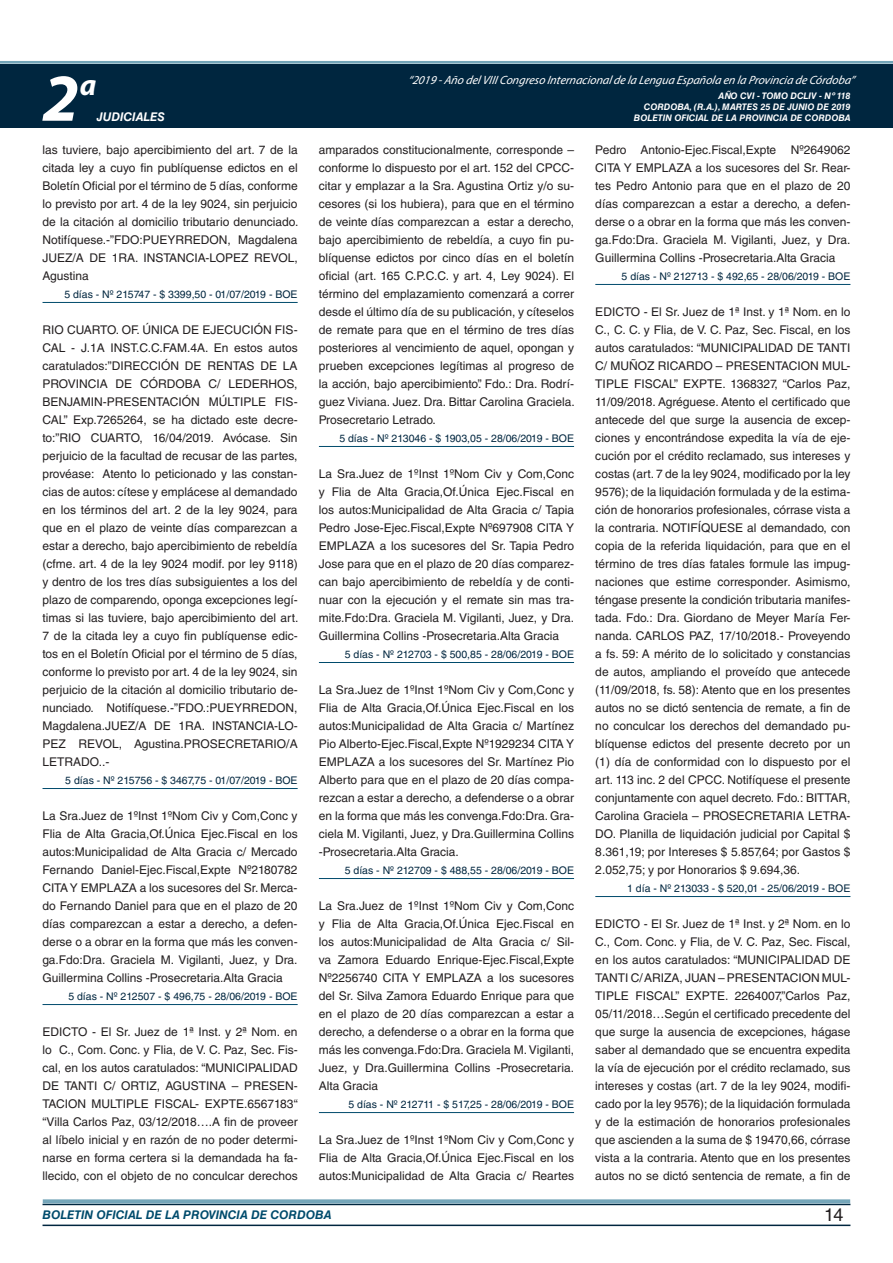
<style>
.page{position:relative;width:893px;height:1263px;background:#fff}
.page>*{position:absolute;margin:0;border:0;box-sizing:border-box;transform-origin:0 0}
.t1{font:italic 700 67.5px "Myriad Pro";color:#fff}
.t2{font:italic 700 30px "Myriad Pro";color:#fff}
.t3{font:18px "Helvetica LT Std";color:#231f20}
.t4{font:12px/18px "Helvetica LT Std";color:#231f20;text-align:justify}
.t5{font:italic 12px "Myriad Pro";color:#fff}
.t6{font:italic 700 12px "Helvetica LT Std";color:#004b6c}
.t7{font:italic 700 12px "Helvetica LT Std";color:#fff}
.t8{font:10.5px "Helvetica LT Std";color:#00263f}
.t9{font:italic 700 9px/10.8px "Helvetica LT Std";color:#fff;text-align:right}
</style>
<div class="page">
<div style="left:0;top:61px;width:893px;height:6px;background:#fff;opacity:.75"></div>
<div style="left:0;top:64px;width:893px;height:64px;background:#00263f"></div>
<hr style="left:43px;top:1224px;width:807px;height:2px;background:#00263f">
<div style="left:42px;top:1198px;width:809px;height:8px;background:#fff;opacity:.75"></div>
<hr style="left:43px;top:302px;width:255px;height:1px;background:#004b6c">
<hr style="left:43px;top:788px;width:255px;height:1px;background:#004b6c">
<hr style="left:43px;top:1004px;width:255px;height:1px;background:#004b6c">
<hr style="left:319px;top:446px;width:255px;height:1px;background:#004b6c">
<hr style="left:319px;top:662px;width:255px;height:1px;background:#004b6c">
<hr style="left:319px;top:878px;width:255px;height:1px;background:#004b6c">
<hr style="left:319px;top:1112px;width:255px;height:1px;background:#004b6c">
<hr style="left:595px;top:284px;width:255px;height:1px;background:#004b6c">
<hr style="left:595px;top:896px;width:255px;height:1px;background:#004b6c">
<h2 class="t2" style="left:80px;top:66px;width:18px">a</h2>
<p class="t5" style="left:408px;top:72px;width:448px">“2019 -Año delVIIICongreso Internacionalde la Lengua Esp añola en la Provincia de Córdoba”</p>
<h1 class="t1" style="left:43px;top:54px;width:38px">2</h1>
<p class="t9" style="left:644px;top:91px;width:208px">AÑO CVI - TOMO DCLIV - Nº 118<br>CORDOBA, (R.A.), MARTES 25 DE JUNIO DE 2019</p>
<p class="t7" style="left:97px;top:110px;width:70px">JUDICIALES</p>
<p class="t9" style="left:634px;top:112px;width:218px">BOLETIN OFICIAL DE LA PROVINCIA DE CORDOBA</p>
<p class="t4" style="left:43px;top:141px;width:257px">las tuviere, bajo apercibimiento del art. 7 de la citada ley a cuyo fin publíquense edictos en el Boletín Oficial por el término de 5 días, conforme lo previsto por art. 4 de la ley 9024, sin perjuicio de la citación al domicilio tributario denunciado.<br>Notifíquese.-”FDO:PUEYRREDON, Magdalena JUEZ/A DE 1RA. INSTANCIA-LOPEZ REVOL, Agustina</p>
<p class="t8" style="left:64px;top:288px;width:235px">5 días - Nº 215747 - $ 3399,50 - 01/07/2019 - BOE</p>
<p class="t4" style="left:43px;top:321px;width:257px">RIO CUARTO. OF. ÚNICA DE EJECUCIÓN FIS-CAL - J.1A INST.C.C.FAM.4A. En estos autos caratulados:”DIRECCIÓN DE RENTAS DE LA PROVINCIA DE CÓRDOBA C/ LEDERHOS, BENJAMIN-PRESENTACIÓN MÚLTIPLE FIS-CAL” Exp.7265264, se ha dictado este decre&shy;to:”RIO CUARTO, 16/04/2019. Avócase. Sin perjuicio de la facultad de recusar de las partes, provéase: Atento lo peticionado y las constan&shy;cias de autos: cítese y emplácese al demandado en los términos del art. 2 de la ley 9024, para que en el plazo de veinte días comparezcan a estar a derecho, bajo apercibimiento de rebeldía (cfme. art. 4 de la ley 9024 modif. por ley 9118) y dentro de los tres días subsiguientes a los del plazo de comparendo, oponga excepciones legí&shy;timas si las tuviere, bajo apercibimiento del art.<br>7 de la citada ley a cuyo fin publíquense edic&shy;tos en el Boletín Oficial por el término de 5 días, conforme lo previsto por art. 4 de la ley 9024, sin perjuicio de la citación al domicilio tributario de&shy;nunciado. Notifíquese.-”FDO.:PUEYRREDON, Magdalena.JUEZ/A DE 1RA. INSTANCIA-LO-PEZ REVOL, Agustina.PROSECRETARIO/A LETRADO..-</p>
<p class="t8" style="left:65px;top:774px;width:234px">5 días - Nº 215756 - $ 3467,75 - 01/07/2019 - BOE</p>
<p class="t4" style="left:43px;top:807px;width:257px">La Sra.Juez de 1ºInst 1ºNom Civ y Com,Conc y Flia de Alta Gracia,Of.Única Ejec.Fiscal en los autos:Municipalidad de Alta Gracia c/ Mercado Fernando Daniel-Ejec.Fiscal,Expte Nº2180782<br>CITA Y EMPLAZA a los sucesores del Sr. Merca&shy;do Fernando Daniel para que en el plazo de 20 días comparezcan a estar a derecho, a defen&shy;derse o a obrar en la forma que más les conven&shy;ga.Fdo:Dra. Graciela M. Vigilanti, Juez, y Dra.<br>Guillermina Collins -Prosecretaria.Alta Gracia</p>
<p class="t8" style="left:68px;top:990px;width:231px">5 días - Nº 212507 - $ 496,75 - 28/06/2019 - BOE</p>
<p class="t4" style="left:43px;top:1023px;width:257px">EDICTO - El Sr. Juez de 1ª Inst. y 2ª Nom. en lo C., Com. Conc. y Flia, de V. C. Paz, Sec. Fis&shy;cal, en los autos caratulados: “MUNICIPALIDAD DE TANTI C/ ORTIZ, AGUSTINA – PRESEN-TACION MULTIPLE FISCAL- EXPTE.6567183“ “Villa Carlos Paz, 03/12/2018….A fin de proveer al líbelo inicial y en razón de no poder determi&shy;narse en forma certera si la demandada ha fa&shy;llecido, con el objeto de no conculcar derechos</p>
<p class="t4" style="left:319px;top:141px;width:257px">amparados constitucionalmente, corresponde – conforme lo dispuesto por el art. 152 del CPCC&shy;citar y emplazar a la Sra. Agustina Ortiz y/o su&shy;cesores (si los hubiera), para que en el término de veinte días comparezcan a estar a derecho, bajo apercibimiento de rebeldía, a cuyo fin pu&shy;blíquense edictos por cinco días en el boletín oficial (art. 165 C.P.C.C. y art. 4, Ley 9024). El término del emplazamiento comenzará a correr desde el último día de su publicación, y cíteselos de remate para que en el término de tres días posteriores al vencimiento de aquel, opongan y prueben excepciones legítimas al progreso de la acción, bajo apercibimiento”. Fdo.: Dra. Rodrí&shy;guez Viviana. Juez. Dra. Bittar Carolina Graciela.<br>Prosecretario Letrado.</p>
<p class="t8" style="left:339px;top:432px;width:236px">5 días - Nº 213046 - $ 1903,05 - 28/06/2019 - BOE</p>
<p class="t4" style="left:319px;top:465px;width:257px">La Sra.Juez de 1ºInst 1ºNom Civ y Com,Conc y Flia de Alta Gracia,Of.Única Ejec.Fiscal en los autos:Municipalidad de Alta Gracia c/ Tapia Pedro Jose-Ejec.Fiscal,Expte Nº697908 CITA Y EMPLAZA a los sucesores del Sr. Tapia Pedro Jose para que en el plazo de 20 días comparez&shy;can bajo apercibimiento de rebeldía y de conti&shy;nuar con la ejecución y el remate sin mas tra&shy;mite.Fdo:Dra. Graciela M. Vigilanti, Juez, y Dra.<br>Guillermina Collins -Prosecretaria.Alta Gracia</p>
<p class="t8" style="left:345px;top:648px;width:231px">5 días - Nº 212703 - $ 500,85 - 28/06/2019 - BOE</p>
<p class="t4" style="left:319px;top:681px;width:257px">La Sra.Juez de 1ºInst 1ºNom Civ y Com,Conc y Flia de Alta Gracia,Of.Única Ejec.Fiscal en los autos:Municipalidad de Alta Gracia c/ Martínez Pio Alberto-Ejec.Fiscal,Expte Nº1929234 CITA Y EMPLAZA a los sucesores del Sr. Martínez Pio Alberto para que en el plazo de 20 días compa&shy;rezcan a estar a derecho, a defenderse o a obrar en la forma que más les convenga.Fdo:Dra. Gra&shy;ciela M. Vigilanti, Juez, y Dra.Guillermina Collins -Prosecretaria.Alta Gracia.</p>
<p class="t8" style="left:345px;top:864px;width:231px">5 días - Nº 212709 - $ 488,55 - 28/06/2019 - BOE</p>
<p class="t4" style="left:319px;top:897px;width:257px">La Sra.Juez de 1ºInst 1ºNom Civ y Com,Conc y Flia de Alta Gracia,Of.Única Ejec.Fiscal en los autos:Municipalidad de Alta Gracia c/ Sil&shy;va Zamora Eduardo Enrique-Ejec.Fiscal,Expte Nº2256740 CITA Y EMPLAZA a los sucesores del Sr. Silva Zamora Eduardo Enrique para que en el plazo de 20 días comparezcan a estar a derecho, a defenderse o a obrar en la forma que más les convenga.Fdo:Dra. Graciela M. Vigilanti, Juez, y Dra.Guillermina Collins -Prosecretaria.<br>Alta Gracia</p>
<p class="t8" style="left:348px;top:1098px;width:227px">5 días - Nº 212711 - $ 517,25 - 28/06/2019 - BOE</p>
<p class="t4" style="left:319px;top:1131px;width:257px">La Sra.Juez de 1ºInst 1ºNom Civ y Com,Conc y Flia de Alta Gracia,Of.Única Ejec.Fiscal en los autos:Municipalidad de Alta Gracia c/ Reartes</p>
<p class="t4" style="left:595px;top:141px;width:257px">Pedro Antonio-Ejec.Fiscal,Expte Nº2649062<br>CITA Y EMPLAZA a los sucesores del Sr. Rear&shy;tes Pedro Antonio para que en el plazo de 20 días comparezcan a estar a derecho, a defen&shy;derse o a obrar en la forma que más les conven&shy;ga.Fdo:Dra. Graciela M. Vigilanti, Juez, y Dra.<br>Guillermina Collins -Prosecretaria.Alta Gracia</p>
<p class="t8" style="left:622px;top:270px;width:230px">5 días - Nº 212713 - $ 492,65 - 28/06/2019 - BOE</p>
<p class="t4" style="left:595px;top:303px;width:257px">EDICTO - El Sr. Juez de 1ª Inst. y 1ª Nom. en lo C., C. C. y Flia, de V. C. Paz, Sec. Fiscal, en los autos caratulados: “MUNICIPALIDAD DE TANTI C/ MUÑOZ RICARDO – PRESENTACION MUL-TIPLE FISCAL” EXPTE. 1368327, “Carlos Paz, 11/09/2018. Agréguese. Atento el certificado que antecede del que surge la ausencia de excep&shy;ciones y encontrándose expedita la vía de eje&shy;cución por el crédito reclamado, sus intereses y costas (art. 7 de la ley 9024, modificado por la ley 9576); de la liquidación formulada y de la estima&shy;ción de honorarios profesionales, córrase vista a la contraria. NOTIFÍQUESE al demandado, con copia de la referida liquidación, para que en el término de tres días fatales formule las impug&shy;naciones que estime corresponder. Asimismo, téngase presente la condición tributaria manifes&shy;tada. Fdo.: Dra. Giordano de Meyer María Fer&shy;nanda. CARLOS PAZ, 17/10/2018.- Proveyendo a fs. 59: A mérito de lo solicitado y constancias de autos, ampliando el proveído que antecede (11/09/2018, fs. 58): Atento que en los presentes autos no se dictó sentencia de remate, a fin de no conculcar los derechos del demandado pu&shy;blíquense edictos del presente decreto por un (1) día de conformidad con lo dispuesto por el art. 113 inc. 2 del CPCC. Notifíquese el presente conjuntamente con aquel decreto. Fdo.: BITTAR, Carolina Graciela – PROSECRETARIA LETRA-DO. Planilla de liquidación judicial por Capital $ 8.361,19; por Intereses $ 5.857,64; por Gastos $ 2.052,75; y por Honorarios $ 9.694,36.</p>
<p class="t8" style="left:627px;top:882px;width:225px">1 día - Nº 213033 - $ 520,01 - 25/06/2019 - BOE</p>
<p class="t4" style="left:595px;top:915px;width:257px">EDICTO - El Sr. Juez de 1ª Inst. y 2ª Nom. en lo C., Com. Conc. y Flia, de V. C. Paz, Sec. Fiscal, en los autos caratulados: “MUNICIPALIDAD DE TANTI C/ ARIZA, JUAN – PRESENTACION MUL-TIPLE FISCAL” EXPTE. 2264007,”Carlos Paz, 05/11/2018…Según el certificado precedente del que surge la ausencia de excepciones, hágase saber al demandado que se encuentra expedita la vía de ejecución por el crédito reclamado, sus intereses y costas (art. 7 de la ley 9024, modifi&shy;cado por la ley 9576); de la liquidación formulada y de la estimación de honorarios profesionales que ascienden a la suma de $ 19470,66, córrase vista a la contraria. Atento que en los presentes autos no se dictó sentencia de remate, a fin de</p>
<p class="t6" style="left:43px;top:1208px;width:290px">BOLETIN OFICIAL DE LA PROVINCIA DE CORDOBA</p>
<h3 class="t3" style="left:824px;top:1204px;width:21px">14</h3>
</div>
